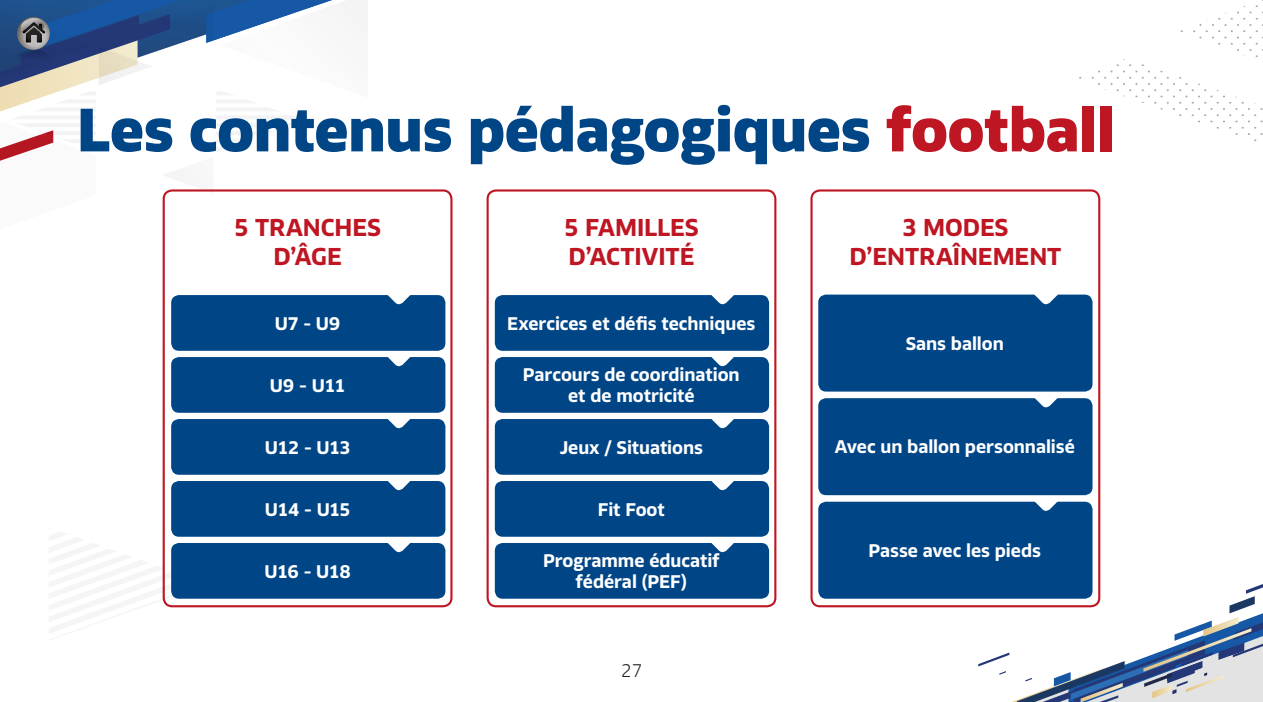
<style>
.page{position:relative;width:1263px;height:702px;background:#fff}
.page>*{position:absolute;margin:0;border:0;box-sizing:border-box;transform-origin:0 0}
.t1{font:60px "FFF Equipe Black";letter-spacing:-.005em;color:#004687}
.t2{font:24px/28.8px "FFF Equipe Bold";letter-spacing:-.005em;color:#be1622;text-align:center}
.t3{font:18px/21.6px "FFF Equipe Bold";letter-spacing:-.005em;color:#fff;text-align:center}
.t4{font:18px "FFF Equipe Light";color:#1d1d1b}
.s1{color:#be1622}
</style>
<div class="page">
<svg style="left:978px;top:584px;width:285px;height:118px"></svg>
<svg style="left:49px;top:527px;width:159px;height:111px"></svg>
<svg style="left:1079px;top:0;width:184px;height:142px"></svg>
<div style="left:810px;top:189px;width:290px;height:418px;border:2px solid #be1622;border-radius:9px"></div>
<div style="left:487px;top:189px;width:289px;height:418px;border:2px solid #be1622;border-radius:9px"></div>
<div style="left:171px;top:543px;width:274px;height:55px;background:#004687;border-radius:8px"></div>
<svg style="left:382px;top:536px;width:34px;height:17px"></svg>
<div style="left:495px;top:543px;width:274px;height:55px;background:#004687;border-radius:8px"></div>
<svg style="left:706px;top:536px;width:33px;height:17px"></svg>
<div style="left:171px;top:481px;width:274px;height:55px;background:#004687;border-radius:8px"></div>
<svg style="left:382px;top:474px;width:34px;height:17px"></svg>
<div style="left:495px;top:481px;width:274px;height:55px;background:#004687;border-radius:8px"></div>
<svg style="left:706px;top:474px;width:33px;height:17px"></svg>
<div style="left:171px;top:419px;width:274px;height:55px;background:#004687;border-radius:8px"></div>
<svg style="left:387px;top:419px;width:24px;height:10px"></svg>
<div style="left:495px;top:419px;width:274px;height:55px;background:#004687;border-radius:8px"></div>
<svg style="left:711px;top:419px;width:23px;height:10px"></svg>
<div style="left:818px;top:501px;width:274px;height:97px;background:#004687;border-radius:8px"></div>
<svg style="left:1029px;top:495px;width:34px;height:16px"></svg>
<div style="left:171px;top:357px;width:274px;height:56px;background:#004687;border-radius:8px"></div>
<div style="left:495px;top:357px;width:274px;height:56px;background:#004687;border-radius:8px"></div>
<svg style="left:706px;top:357px;width:33px;height:10px"></svg>
<div style="left:818px;top:398px;width:274px;height:97px;background:#004687;border-radius:8px"></div>
<svg style="left:1029px;top:391px;width:34px;height:17px"></svg>
<svg style="left:0;top:0;width:526px;height:368px"></svg>
<div style="left:495px;top:295px;width:274px;height:56px;background:#004687;border-radius:8px"></div>
<svg style="left:706px;top:295px;width:33px;height:10px"></svg>
<div style="left:818px;top:294px;width:274px;height:97px;background:#004687;border-radius:8px"></div>
<svg style="left:1029px;top:294px;width:34px;height:11px"></svg>
<h1 class="t1" style="left:77px;top:93px;width:1040px">Les contenus pédagogiques <span class="s1">football</span></h1>
<h2 class="t2" style="left:234px;top:213px;width:148px">5 TRANCHES<br>D’ÂGE</h2>
<h2 class="t2" style="left:564px;top:213px;width:136px;text-align:left">5 FAMILLES<br>D’ACTIVITÉ</h2>
<h2 class="t2" style="left:849px;top:213px;width:213px">3 MODES<br>D’ENTRAÎNEMENT</h2>
<p class="t3" style="left:275px;top:312px;width:67px">U7 - U9</p>
<p class="t3" style="left:507px;top:312px;width:250px">Exercices et défis techniques</p>
<p class="t3" style="left:270px;top:374px;width:77px">U9 - U11</p>
<p class="t3" style="left:523px;top:363px;width:218px">Parcours de coordination et de motricité</p>
<p class="t3" style="left:265px;top:436px;width:87px">U12 - U13</p>
<p class="t3" style="left:560px;top:436px;width:145px">Jeux / Situations</p>
<p class="t3" style="left:265px;top:498px;width:87px">U14 - U15</p>
<p class="t3" style="left:598px;top:498px;width:68px">Fit Foot</p>
<p class="t3" style="left:264px;top:560px;width:88px">U16 - U18</p>
<p class="t3" style="left:543px;top:549px;width:178px">Programme éducatif fédéral (PEF)</p>
<p class="t4" style="left:621px;top:660px;width:23px">27</p>
<p class="t3" style="left:906px;top:332px;width:100px">Sans ballon</p>
<p class="t3" style="left:835px;top:436px;width:242px">Avec un ballon personnalisé</p>
<p class="t3" style="left:869px;top:539px;width:174px">Passe avec les pieds</p>
</div>
